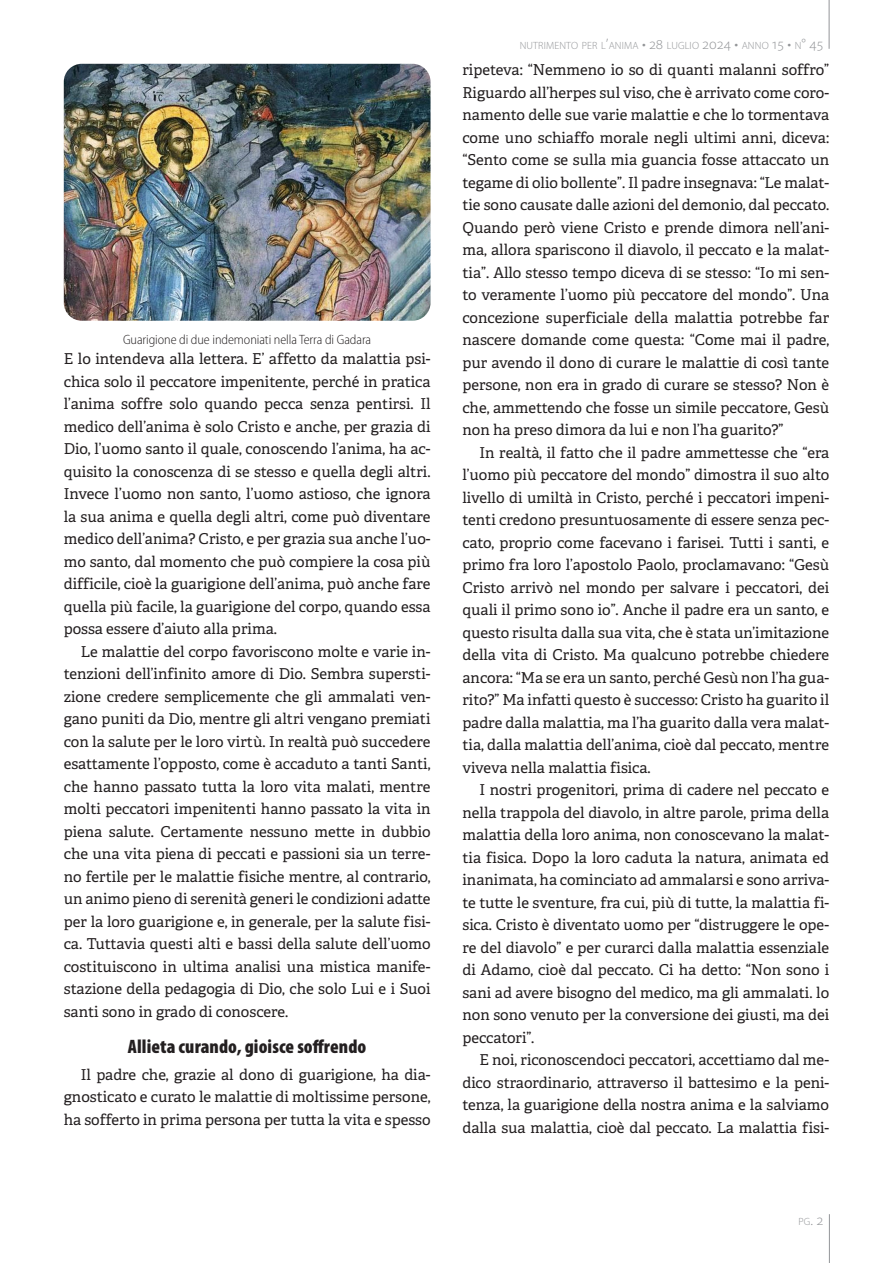
<style>
.page{position:relative;width:893px;height:1263px;background:#fff}
.page>*{position:absolute;margin:0;border:0;box-sizing:border-box;transform-origin:0 0}
.Articol_-_Secțiune{font:900 condensed 19.5px "Myriad Pro";letter-spacing:.005em;color:#231f20}
.Text{font:15px/22.5px "Adelle";color:#231f20;text-align:justify}
.Descriere_imagine{font:300 semi-condensed 13.5px "Myriad Pro";letter-spacing:-.005em;color:#231f20}
.t1{font:300 10.5px "Myriad Pro";letter-spacing:.015em;color:#939598}
.s1{font-size:15px}
</style>
<div class="page">
<hr style="left:829px;top:0;width:1px;height:49px;background:#939598">
<hr style="left:829px;top:1214px;width:1px;height:49px;background:#939598">
<img style="left:64px;top:64px;width:367px;height:257px">
<p class="Descriere_imagine" style="left:123px;top:332px;width:250px">Guarigione di due indemoniati nella Terra di Gadara</p>
<p class="Text" style="left:64px;top:348px;width:368px">E lo intendeva alla lettera. E’ affetto da malattia psi&shy;chica solo il peccatore impenitente, perché in pratica l’anima soffre solo quando pecca senza pentirsi. Il medico dell’anima è solo Cristo e anche, per grazia di Dio, l’uomo santo il quale, conoscendo l’anima, ha ac&shy;quisito la conoscenza di se stesso e quella degli altri.<br>Invece l’uomo non santo, l’uomo astioso, che ignora la sua anima e quella degli altri, come può diventare medico dell’anima? Cristo, e per grazia sua anche l’uo&shy;mo santo, dal momento che può compiere la cosa più difficile, cioè la guarigione dell’anima, può anche fare quella più facile, la guarigione del corpo, quando essa possa essere d’aiuto alla prima.</p>
<p class="Text" style="left:64px;top:640px;width:368px;text-indent:17px">Le malattie del corpo favoriscono molte e varie in&shy;tenzioni dell’infinito amore di Dio. Sembra supersti&shy;zione credere semplicemente che gli ammalati ven&shy;gano puniti da Dio, mentre gli altri vengano premiati con la salute per le loro virtù. In realtà può succedere esattamente l’opposto, come è accaduto a tanti Santi, che hanno passato tutta la loro vita malati, mentre molti peccatori impenitenti hanno passato la vita in piena salute. Certamente nessuno mette in dubbio che una vita piena di peccati e passioni sia un terre&shy;no fertile per le malattie fisiche mentre, al contrario, un animo pieno di serenità generi le condizioni adatte per la loro guarigione e, in generale, per la salute fisi&shy;ca. Tuttavia questi alti e bassi della salute dell’uomo costituiscono in ultima analisi una mistica manife&shy;stazione della pedagogia di Dio, che solo Lui e i Suoi santi sono in grado di conoscere.</p>
<p class="Articol_-_Secțiune" style="left:128px;top:1034px;width:240px">Allieta curando, gioisce soffrendo</p>
<p class="Text" style="left:64px;top:1063px;width:368px;text-indent:17px">Il padre che, grazie al dono di guarigione, ha dia&shy;gnosticato e curato le malattie di moltissime persone, ha sofferto in prima persona per tutta la vita e spesso</p>
<p class="t1" style="left:520px;top:39px;width:305px">NUTRIMENTO PER L<span class="s1">’</span>ANIMA <span class="s1">• 28</span> LUGLIO <span class="s1">2024 •</span> ANNO <span class="s1">15 •</span> N<span class="s1">° 45</span></p>
<p class="Text" style="left:462px;top:59px;width:368px">ripeteva: “Nemmeno io so di quanti malanni soffro” Riguardo all’herpes sul viso, che è arrivato come coro&shy;namento delle sue varie malattie e che lo tormentava come uno schiaffo morale negli ultimi anni, diceva: “Sento come se sulla mia guancia fosse attaccato un tegame di olio bollente”. Il padre insegnava: “Le malat&shy;tie sono causate dalle azioni del demonio, dal peccato.<br>Quando però viene Cristo e prende dimora nell’ani&shy;ma, allora spariscono il diavolo, il peccato e la malat&shy;tia”. Allo stesso tempo diceva di se stesso: “Io mi sen&shy;to veramente l’uomo più peccatore del mondo”. Una concezione superficiale della malattia potrebbe far nascere domande come questa: “Come mai il padre, pur avendo il dono di curare le malattie di così tante persone, non era in grado di curare se stesso? Non è che, ammettendo che fosse un simile peccatore, Gesù non ha preso dimora da lui e non l’ha guarito?”</p>
<p class="Text" style="left:462px;top:441px;width:368px;text-indent:17px">In realtà, il fatto che il padre ammettesse che “era l’uomo più peccatore del mondo” dimostra il suo alto livello di umiltà in Cristo, perché i peccatori impeni&shy;tenti credono presuntuosamente di essere senza pec&shy;cato, proprio come facevano i farisei. Tutti i santi, e primo fra loro l’apostolo Paolo, proclamavano: “Gesù Cristo arrivò nel mondo per salvare i peccatori, dei quali il primo sono io”. Anche il padre era un santo, e questo risulta dalla sua vita, che è stata un’imitazione della vita di Cristo. Ma qualcuno potrebbe chiedere ancora: “Ma se era un santo, perché Gesù non l’ha gua&shy;rito?” Ma infatti questo è successo: Cristo ha guarito il padre dalla malattia, ma l’ha guarito dalla vera malat&shy;tia, dalla malattia dell’anima, cioè dal peccato, mentre viveva nella malattia fisica.</p>
<p class="Text" style="left:462px;top:779px;width:368px;text-indent:17px">I nostri progenitori, prima di cadere nel peccato e nella trappola del diavolo, in altre parole, prima della malattia della loro anima, non conoscevano la malat&shy;tia fisica. Dopo la loro caduta la natura, animata ed inanimata, ha cominciato ad ammalarsi e sono arriva&shy;te tutte le sventure, fra cui, più di tutte, la malattia fi&shy;sica. Cristo è diventato uomo per “distruggere le ope&shy;re del diavolo” e per curarci dalla malattia essenziale di Adamo, cioè dal peccato. Ci ha detto: “Non sono i sani ad avere bisogno del medico, ma gli ammalati. lo non sono venuto per la conversione dei giusti, ma dei peccatori”.</p>
<p class="Text" style="left:462px;top:1049px;width:368px;text-indent:17px">E noi, riconoscendoci peccatori, accettiamo dal me&shy;dico straordinario, attraverso il battesimo e la peni&shy;tenza, la guarigione della nostra anima e la salviamo dalla sua malattia, cioè dal peccato. La malattia fisi-</p>
<p class="t1" style="left:798px;top:1215px;width:26px">PG<span class="s1">. 2</span></p>
</div>
